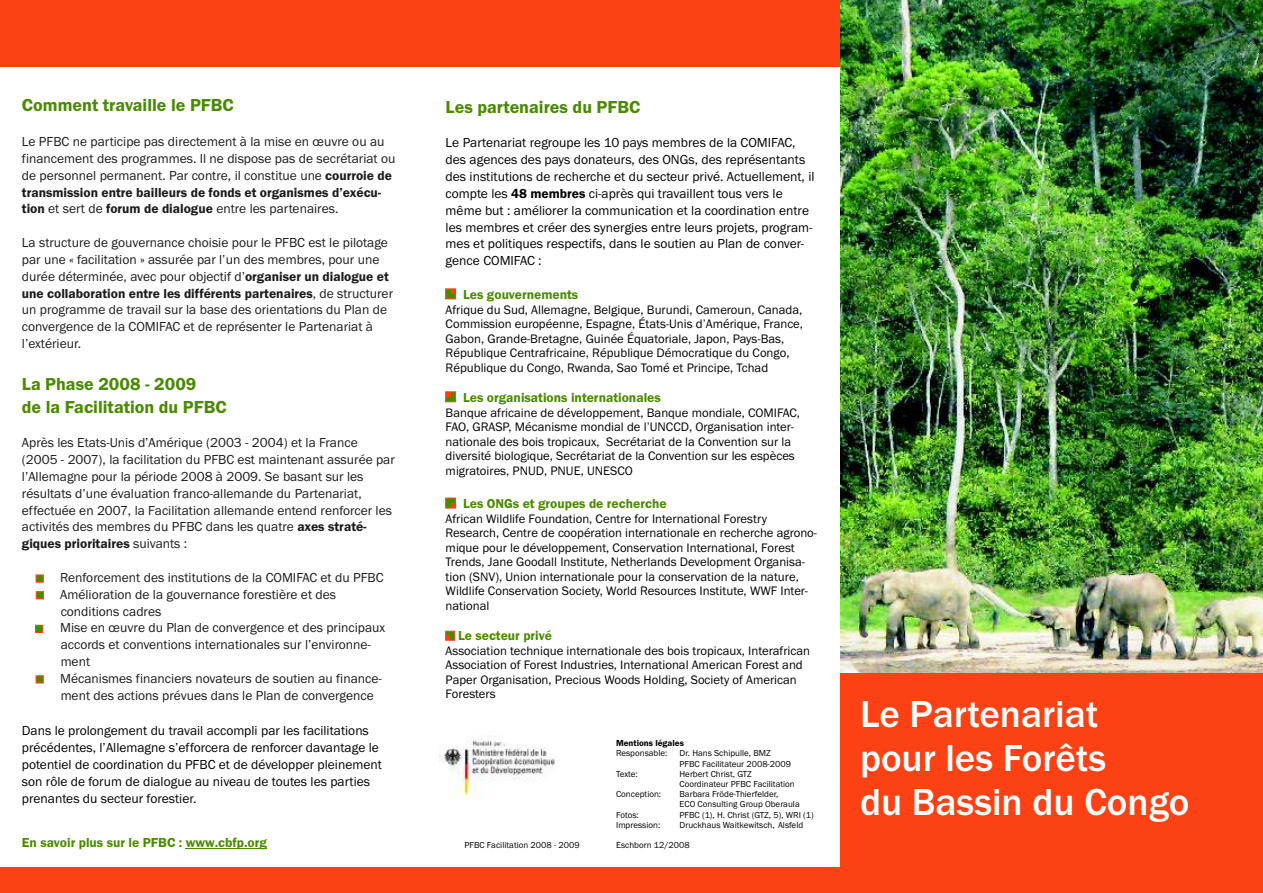
<style>
.page{position:relative;width:1263px;height:893px;background:#fff}
.page>*{position:absolute;margin:0;border:0;box-sizing:border-box;transform-origin:0 0}
.t1{font:500 39px/44.2px "Franklin Gothic";color:#fff}
.t2{font:600 18px/22.5px "Franklin Gothic";color:#4a8a00}
.t3{font:13.5px/16.8px "Franklin Gothic";color:#1a1a1a}
.t4{font:13.5px/16.8px "Franklin Gothic";color:#000}
.t5{font:600 13.5px "Franklin Gothic";color:#4a8a00}
.t6{font:12.75px/14.4px "Franklin Gothic";color:#000}
.t7{font:12.75px "Franklin Gothic";color:#1a1a1a}
.t8{font:9px/10.2px "Franklin Gothic";color:#000}
.t9{font:600 9px "Franklin Gothic";color:#000}
.s1{font-weight:600}
</style>
<div class="page">
<div style="left:0;top:867px;width:852px;height:26px;background:#fc4214"></div>
<div style="left:841px;top:641px;width:422px;height:252px;background:#fc4214"></div>
<svg style="left:445px;top:289px;width:11px;height:10px"></svg>
<svg style="left:445px;top:391px;width:11px;height:11px"></svg>
<svg style="left:445px;top:498px;width:11px;height:10px"></svg>
<svg style="left:445px;top:631px;width:10px;height:9px"></svg>
<svg style="left:36px;top:575px;width:8px;height:7px"></svg>
<svg style="left:36px;top:591px;width:8px;height:8px"></svg>
<svg style="left:35px;top:625px;width:8px;height:8px"></svg>
<svg style="left:36px;top:675px;width:8px;height:8px"></svg>
<div style="left:0;top:0;width:861px;height:67px;background:#fc4214"></div>
<img style="left:841px;top:0;width:422px;height:673px">
<img style="left:439px;top:735px;width:116px;height:65px">
<hr style="left:186px;top:848px;width:81px;height:1px;background:#4a8a00">
<h2 class="t2" style="left:22px;top:96px;width:213px">Comment travaille le PFBC</h2>
<p class="t3" style="left:22px;top:134px;width:375px">Le PFBC ne participe pas directement à la mise en œuvre ou au financement des programmes. Il ne dispose pas de secrétariat ou de personnel permanent. Par contre, il constitue une <span class="s1">courroie de transmission entre bailleurs de fonds et organismes d’exécu&shy;tion</span> et sert de <span class="s1">forum de dialogue</span> entre les partenaires.</p>
<p class="t3" style="left:22px;top:235px;width:373px">La structure de gouvernance choisie pour le PFBC est le pilotage par une « facilitation » assurée par l’un des membres, pour une durée déterminée, avec pour objectif d’<span class="s1">organiser un dialogue et une collaboration entre les différents partenaires</span>, de structurer un programme de travail sur la base des orientations du Plan de convergence de la COMIFAC et de représenter le Partenariat à l’extérieur.</p>
<h2 class="t2" style="left:22px;top:374px;width:206px">La Phase 2008 - 2009<br>de la Facilitation du PFBC</h2>
<p class="t3" style="left:22px;top:435px;width:374px">Après les Etats-Unis d Amérique (2003 - 2004) et la France (2005 - 2007), la facilitation du PFBC est maintenant assurée par l’Allemagne pour la période 2008 à 2009. Se basant sur les résultats d’une évaluation franco-allemande du Partenariat, effectuée en 2007, la Facilitation allemande entend renforcer les activités des membres du PFBC dans les quatre <span class="s1">axes straté&shy;giques prioritaires</span> suivants :</p>
<p class="t3" style="left:60px;top:570px;width:327px">Renforcement des institutions de la COMIFAC et du PFBC Amélioration de la gouvernance forestière et des conditions cadres<br>Mise en œuvre du Plan de convergence et des principaux accords et conventions internationales sur l environne&shy;ment<br>Mécanismes financiers novateurs de soutien au finance&shy;ment des actions prévues dans le Plan de convergence</p>
<p class="t4" style="left:145px;top:435px;width:5px">’</p>
<p class="t4" style="left:308px;top:637px;width:5px">’</p>
<h2 class="t2" style="left:446px;top:97px;width:196px">Les partenaires du PFBC</h2>
<p class="t4" style="left:446px;top:135px;width:370px">Le Partenariat regroupe les 10 pays membres de la COMIFAC, des agences des pays donateurs, des ONGs, des représentants des institutions de recherche et du secteur privé. Actuellement, il compte les <span class="s1">48 membres</span> ci-après qui travaillent tous vers le même but : améliorer la communication et la coordination entre les membres et créer des synergies entre leurs projets, program&shy;mes et politiques respectifs, dans le soutien au Plan de conver&shy;gence COMIFAC :</p>
<p class="t6" style="left:446px;top:303px;width:359px">Afrique du Sud, Allemagne, Belgique, Burundi, Cameroun, Canada, Commission européenne, Espagne, États-Unis d Amérique, France, Gabon, Grande-Bretagne, Guinée Équatoriale, Japon, Pays-Bas, République Centrafricaine, République Démocratique du Congo, République du Congo, Rwanda, Sao Tomé et Principe, Tchad</p>
<p class="t6" style="left:446px;top:406px;width:356px">Banque africaine de développement, Banque mondiale, COMIFAC, FAO, GRASP, Mécanisme mondial de l UNCCD, Organisation inter&shy;nationale des bois tropicaux, Secrétariat de la Convention sur la diversité biologique, Secrétariat de la Convention sur les espèces migratoires, PNUD, PNUE, UNESCO</p>
<p class="t6" style="left:446px;top:513px;width:373px">African Wildlife Foundation, Centre for International Forestry Research, Centre de coopération internationale en recherche agrono&shy;mique pour le développement, Conservation International, Forest Trends, Jane Goodall Institute, Netherlands Development Organisa&shy;tion (SNV), Union internationale pour la conservation de la nature, Wildlife Conservation Society, World Resources Institute, WWF Inter&shy;national</p>
<p class="t6" style="left:446px;top:644px;width:366px">Association technique internationale des bois tropicaux, Interafrican Association of Forest Industries, International American Forest and Paper Organisation, Precious Woods Holding, Society of American Foresters</p>
<p class="t5" style="left:463px;top:289px;width:117px">Les gouvernements</p>
<p class="t7" style="left:703px;top:319px;width:5px">’</p>
<p class="t5" style="left:463px;top:392px;width:199px">Les organisations internationales</p>
<p class="t7" style="left:647px;top:422px;width:5px">’</p>
<p class="t5" style="left:463px;top:499px;width:205px">Les ONGs et groupes de recherche</p>
<p class="t5" style="left:458px;top:631px;width:96px">Le secteur privé</p>
<p class="t4" style="left:22px;top:723px;width:361px">Dans le prolongement du travail accompli par les facilitations précédentes, l’Allemagne s’efforcera de renforcer davantage le potentiel de coordination du PFBC et de développer pleinement son rôle de forum de dialogue au niveau de toutes les parties prenantes du secteur forestier.</p>
<p class="t5" style="left:22px;top:838px;width:246px">En savoir plus sur le PFBC : www.cbfp.org</p>
<p class="t8" style="left:464px;top:841px;width:117px">PFBC Facilitation 2008 - 2009</p>
<p class="t9" style="left:616px;top:740px;width:69px">Mentions légales</p>
<p class="t8" style="left:616px;top:749px;width:53px">Responsable:</p>
<p class="t8" style="left:679px;top:749px;width:113px">Dr. Hans Schipulle, BMZ<br>PFBC Facilitateur 2008-2009</p>
<p class="t8" style="left:616px;top:769px;width:23px">Texte:</p>
<p class="t8" style="left:679px;top:769px;width:117px">Herbert Christ, GTZ<br>Coordinateur PFBC Facilitation</p>
<p class="t8" style="left:616px;top:790px;width:47px">Conception:</p>
<p class="t8" style="left:679px;top:790px;width:122px">Barbara Fröde-Thierfelder,<br>ECO Consulting Group Oberaula</p>
<p class="t8" style="left:616px;top:810px;width:24px">Fotos:</p>
<p class="t8" style="left:679px;top:810px;width:136px">PFBC (1), H. Christ (GTZ, 5), WRI (1)</p>
<p class="t8" style="left:616px;top:820px;width:46px">Impression:</p>
<p class="t8" style="left:679px;top:820px;width:125px">Druckhaus Waitkewitsch, Alsfeld</p>
<p class="t8" style="left:616px;top:841px;width:75px">Eschborn 12/2008</p>
<h1 class="t1" style="left:860px;top:695px;width:331px">Le Partenariat<br>pour les Forêts<br>du Bassin du Congo</h1>
</div>
